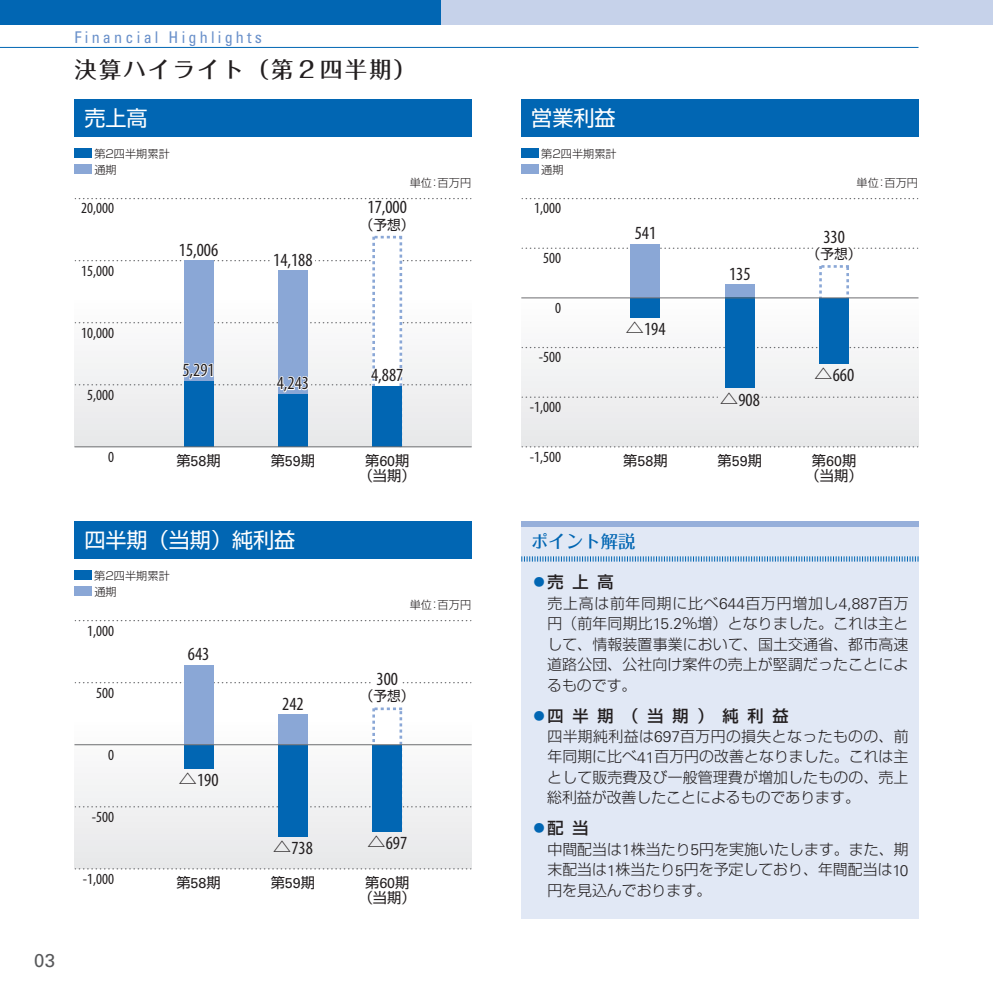
<style>
.page{position:relative;width:993px;height:993px;background:#fff}
.page>*{position:absolute;margin:0;border:0;box-sizing:border-box;transform-origin:0 0}
.t1{font:500 22.4px "Folk Pro";letter-spacing:.1em;color:#231f20}
.t2{font:21px "Shin Go Pr 5";color:#fff}
.t3{font:condensed 18.55px "Myriad Pro";color:#231f20}
.t4{font:18.55px "Univers LT Std";color:#57585a}
.t5{font:500 17.32px "Folk Pro";color:#0166b3}
.t6{font:condensed 16.1px "Univers LT Std";letter-spacing:.2em;color:#6990ca}
.t7{font:500 16.1px "Shin Go Pr 5";letter-spacing:.55em;color:#231f20}
.t8{font:condensed 15.58px "Myriad Pro";color:#231f20}
.t9{font:300 14.88px/20.5px "Shin Go Pr 5";letter-spacing:.005em;color:#231f20;text-align:justify}
.t10{font:14.17px/15.6px "Shin Go Pr 5";color:#231f20;text-align:center}
.t11{font:13.65px "Shin Go Pr 5";color:#231f20}
.t12{font:300 11.2px/16.1px "Shin Go Pr 5";color:#231f20}
.s1{font-family:"Univers LT Std"}
.s2{font-family:"Shin Go Pr 5";font-weight:300;font-stretch:normal}
.s3{color:#0166b3}
.s4{font-family:"Univers LT Std";font-size:15.4px}
</style>
<div class="page">
<svg style="left:75px;top:198px;width:396px;height:1px"></svg>
<svg style="left:75px;top:236px;width:396px;height:210px"></svg>
<hr style="left:74px;top:446px;width:397px;height:1px;background:#6c6d70">
<div style="left:74px;top:99px;width:397px;height:37px;background:#0166b3"></div>
<div style="left:74px;top:148px;width:18px;height:10px;background:#0166b3"></div>
<div style="left:74px;top:164px;width:18px;height:10px;background:#8aa7d6"></div>
<div style="left:521px;top:298px;width:397px;height:148px;background:#ededee"></div>
<svg style="left:762px;top:396px;width:156px;height:1px"></svg>
<svg style="left:522px;top:396px;width:196px;height:1px"></svg>
<svg style="left:522px;top:446px;width:396px;height:1px"></svg>
<svg style="left:522px;top:247px;width:396px;height:2px"></svg>
<svg style="left:522px;top:198px;width:396px;height:1px"></svg>
<div style="left:630px;top:244px;width:30px;height:54px;background:#8aa7d6"></div>
<div style="left:815px;top:246px;width:37px;height:5px;background:#fff"></div>
<div style="left:724px;top:298px;width:30px;height:90px;background:#0166b3"></div>
<svg style="left:522px;top:265px;width:396px;height:98px"></svg>
<div style="left:819px;top:298px;width:29px;height:65px;background:#0166b3"></div>
<hr style="left:521px;top:297px;width:397px;height:1px;background:#6c6d70">
<div style="left:521px;top:148px;width:17px;height:10px;background:#0166b3"></div>
<div style="left:521px;top:164px;width:17px;height:10px;background:#8aa7d6"></div>
<div style="left:521px;top:99px;width:397px;height:37px;background:#0166b3"></div>
<div style="left:74px;top:719px;width:397px;height:149px;background:#eaebec"></div>
<svg style="left:75px;top:868px;width:396px;height:1px"></svg>
<svg style="left:75px;top:681px;width:396px;height:2px"></svg>
<svg style="left:75px;top:620px;width:396px;height:1px"></svg>
<div style="left:184px;top:664px;width:29px;height:80px;background:#8aa7d6"></div>
<div style="left:373px;top:680px;width:28px;height:5px;background:#fff"></div>
<div style="left:278px;top:744px;width:30px;height:92px;background:#0166b3"></div>
<svg style="left:75px;top:707px;width:396px;height:123px"></svg>
<div style="left:372px;top:744px;width:30px;height:87px;background:#0166b3"></div>
<hr style="left:74px;top:744px;width:397px;height:1px;background:#6c6d70">
<div style="left:74px;top:570px;width:18px;height:10px;background:#0166b3"></div>
<div style="left:74px;top:586px;width:18px;height:10px;background:#8aa7d6"></div>
<div style="left:74px;top:521px;width:397px;height:37px;background:#0166b3"></div>
<hr style="left:0;top:47px;width:918px;height:1px;background:#0166b3">
<div style="left:521px;top:521px;width:397px;height:397px;background:#e1e8f5"></div>
<div style="left:521px;top:521px;width:397px;height:5px;background:#96afda"></div>
<svg style="left:521px;top:556px;width:397px;height:5px"></svg>
<div style="left:0;top:0;width:441px;height:25px;background:#0166b3"></div>
<div style="left:441px;top:0;width:551px;height:25px;background:#c6d2ea"></div>
<p class="t4" style="left:34px;top:948px;width:22px">03</p>
<p class="t6" style="left:74px;top:27px;width:189px">Financial Highlights</p>
<h1 class="t1" style="left:74px;top:50px;width:343px">決算ハイライト（第２四半期）</h1>
<h2 class="t2" style="left:84px;top:101px;width:65px">売上高</h2>
<p class="t12" style="left:94px;top:144px;width:77px">第2四半期累計通期</p>
<p class="t8" style="left:81px;top:199px;width:34px">20,000</p>
<p class="t8" style="left:81px;top:261px;width:34px">15,000</p>
<p class="t8" style="left:81px;top:323px;width:34px">10,000</p>
<p class="t8" style="left:87px;top:385px;width:28px">5,000</p>
<p class="t8" style="left:108px;top:447px;width:7px">0</p>
<p class="t3" style="left:179px;top:238px;width:41px">15,006</p>
<p class="t3" style="left:182px;top:359px;width:34px">5,291</p>
<p class="t10" style="left:176px;top:451px;width:46px">第<span class="s1">58</span>期</p>
<p class="t3" style="left:273px;top:248px;width:41px">14,188</p>
<p class="t3" style="left:277px;top:372px;width:34px">4,243</p>
<p class="t10" style="left:270px;top:451px;width:46px">第<span class="s1">59</span>期</p>
<h2 class="t2" style="left:84px;top:522px;width:212px">四半期（当期）純利益</h2>
<p class="t12" style="left:94px;top:566px;width:77px">第2四半期累計通期</p>
<p class="t8" style="left:87px;top:620px;width:28px">1,000</p>
<p class="t8" style="left:96px;top:682px;width:19px">500</p>
<p class="t8" style="left:108px;top:744px;width:7px">0</p>
<p class="t8" style="left:92px;top:806px;width:24px">-500</p>
<p class="t8" style="left:83px;top:868px;width:33px">-1,000</p>
<p class="t3" style="left:188px;top:642px;width:23px">643</p>
<p class="t3" style="left:178px;top:768px;width:42px"><span class="s2">△</span>190</p>
<p class="t10" style="left:176px;top:872px;width:46px">第<span class="s1">58</span>期</p>
<p class="t3" style="left:282px;top:692px;width:23px">242</p>
<p class="t3" style="left:273px;top:836px;width:42px"><span class="s2">△</span>738</p>
<p class="t10" style="left:270px;top:872px;width:46px">第<span class="s1">59</span>期</p>
<p class="t12" style="left:409px;top:174px;width:63px">単位：百万円</p>
<p class="t3" style="left:367px;top:196px;width:41px">17,000</p>
<p class="t11" style="left:360px;top:213px;width:56px">（予想）</p>
<p class="t3" style="left:371px;top:364px;width:34px">4,887</p>
<p class="t10" style="left:358px;top:451px;width:59px">第<span class="s1">60</span>期（当期）</p>
<p class="t12" style="left:409px;top:595px;width:63px">単位：百万円</p>
<p class="t3" style="left:376px;top:667px;width:23px">300</p>
<p class="t11" style="left:360px;top:684px;width:56px">（予想）</p>
<p class="t3" style="left:367px;top:831px;width:42px"><span class="s2">△</span>697</p>
<p class="t10" style="left:358px;top:872px;width:59px">第<span class="s1">60</span>期（当期）</p>
<h2 class="t2" style="left:531px;top:101px;width:86px">営業利益</h2>
<p class="t12" style="left:541px;top:144px;width:77px">第2四半期累計通期</p>
<p class="t8" style="left:534px;top:199px;width:28px">1,000</p>
<p class="t8" style="left:543px;top:248px;width:19px">500</p>
<p class="t8" style="left:555px;top:298px;width:7px">0</p>
<p class="t8" style="left:538px;top:348px;width:24px">-500</p>
<p class="t8" style="left:529px;top:397px;width:33px">-1,000</p>
<p class="t8" style="left:529px;top:447px;width:33px">-1,500</p>
<p class="t3" style="left:634px;top:222px;width:23px">541</p>
<p class="t3" style="left:625px;top:318px;width:42px"><span class="s2">△</span>194</p>
<p class="t10" style="left:623px;top:451px;width:46px">第<span class="s1">58</span>期</p>
<p class="t3" style="left:728px;top:262px;width:23px">135</p>
<p class="t3" style="left:719px;top:388px;width:42px"><span class="s2">△</span>908</p>
<p class="t10" style="left:717px;top:451px;width:46px">第<span class="s1">59</span>期</p>
<p class="t12" style="left:856px;top:174px;width:63px">単位：百万円</p>
<p class="t3" style="left:823px;top:225px;width:23px">330</p>
<p class="t11" style="left:806px;top:242px;width:56px">（予想）</p>
<p class="t3" style="left:813px;top:364px;width:42px"><span class="s2">△</span>660</p>
<p class="t10" style="left:805px;top:451px;width:59px">第<span class="s1">60</span>期（当期）</p>
<p class="t5" style="left:531px;top:526px;width:106px">ポイント解説</p>
<p class="t7" style="left:531px;top:568px;width:84px"><span class="s3">⃝</span>売上高</p>
<p class="t9" style="left:547px;top:591px;width:363px">売上高は前年同期に比べ<span class="s4">644</span>百万円増加し<span class="s4">4,887</span>百万円（前年同期比<span class="s4">15.2</span>％増）となりました。これは主として、情報装置事業において、国土交通省、都市高速道路公団、公社向け案件の売上が堅調だったことによるものです。</p>
<p class="t7" style="left:531px;top:702px;width:259px"><span class="s3">⃝</span>四半期（当期）純利益</p>
<p class="t9" style="left:547px;top:724px;width:363px">四半期純利益は<span class="s4">697</span>百万円の損失となったものの、前年同期に比べ<span class="s4">41</span>百万円の改善となりました。これは主として販売費及び一般管理費が増加したものの、売上総利益が改善したことによるものであります。</p>
<p class="t7" style="left:531px;top:814px;width:59px"><span class="s3">⃝</span>配当</p>
<p class="t9" style="left:547px;top:837px;width:362px">中間配当は<span class="s4">1</span>株当たり<span class="s4">5</span>円を実施いたします。また、期末配当は<span class="s4">1</span>株当たり<span class="s4">5</span>円を予定しており、年間配当は<span class="s4">10</span>円を見込んでおります。</p>
</div>
